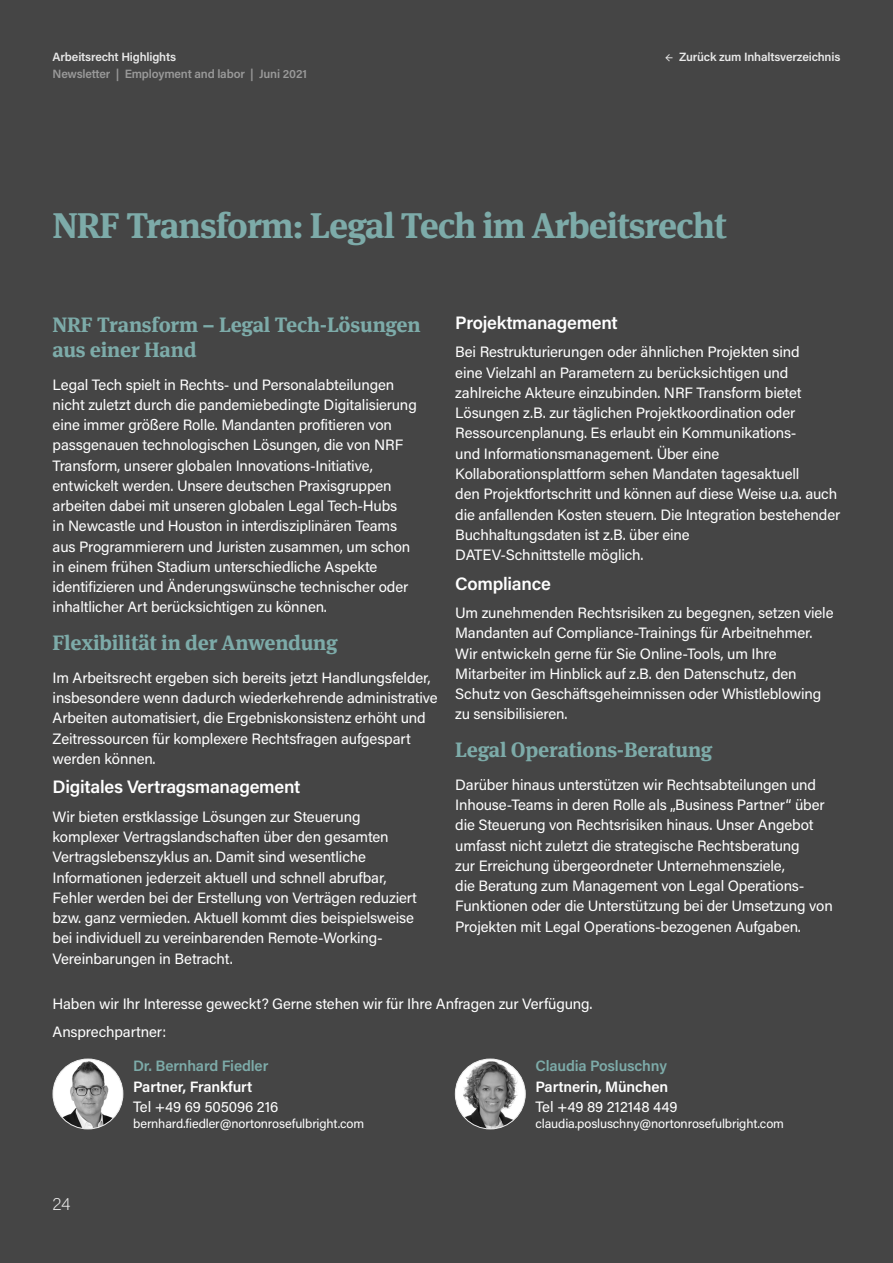
<style>
.page{position:relative;width:893px;height:1263px;background:#454545}
.page>*{position:absolute;margin:0;border:0;box-sizing:border-box;transform-origin:0 0}
.Section_titles{font:700 36px "Meta Serif Offc Pro";letter-spacing:-.03em;color:#7daba9}
.t1{font:700 21px/24.8px "Meta Serif Offc Pro";letter-spacing:-.01em;color:#7daba9}
.t2{font:600 18px "Acumin Pro";letter-spacing:-.015em;color:#fff}
.t3{font:200 18px "Acumin Pro";color:#e9e9e9}
.P_body{font:15px/20.2px "Acumin Pro";letter-spacing:-.01em;color:#fff}
.Contact_name{font:600 15px "Acumin Pro";letter-spacing:-.01em;color:#7daba9}
.Contact_job_title{font:600 15px "Acumin Pro";letter-spacing:-.01em;color:#fff}
.Contact_details{font:15px "Acumin Pro";letter-spacing:-.005em;color:#fff}
.Contact_email{font:12.75px "Acumin Pro";letter-spacing:-.01em;color:#fff}
.t4{font:600 12px "Acumin Pro";letter-spacing:-.015em;color:#e9e9e9}
.t5{font:600 12px "Acumin Pro";letter-spacing:-.015em;color:#999}
.t6{font:12px "Acumin Pro";letter-spacing:-.015em;color:#999}
.s1{font-size:9px}
</style>
<div class="page">
<img style="left:53px;top:1059px;width:70px;height:70px;border-radius:35px">
<div style="left:53px;top:1059px;width:70px;height:70px;border:1px solid #e9e9e9;border-radius:50%"></div>
<img style="left:455px;top:1059px;width:70px;height:70px;border-radius:35px">
<div style="left:455px;top:1059px;width:71px;height:70px;border:1px solid #e9e9e9;border-radius:50%"></div>
<h2 class="t4" style="left:53px;top:49px;width:125px">Arbeitsrecht Highlights</h2>
<h2 class="t5" style="left:53px;top:65px;width:256px">Newsletter | Employment and labor | Juni 2021</h2>
<p class="t6" style="left:98px;top:65px;width:211px">er | Employment and labor | März 022</p>
<h2 class="t4" style="left:665px;top:49px;width:177px"><span class="s1">←</span> Zurück zum Inhaltsverzeichnis</h2>
<p class="Section_titles" style="left:53px;top:197px;width:676px">NRF Transform: Legal Tech im Arbeitsrecht</p>
<h2 class="t2" style="left:455px;top:310px;width:164px">Projektmanagement</h2>
<p class="P_body" style="left:455px;top:341px;width:387px">Bei Restrukturierungen oder ähnlichen Projekten sind<br>eine Vielzahl an Parametern zu berücksichtigen und zahlreiche Akteure einzubinden. NRF Transform bietet Lösungen z.B. zur täglichen Projektkoordination oder Ressourcenplanung. Es erlaubt ein Kommunikations-<br>und Informationsmanagement. Über eine Kollaborationsplattform sehen Mandaten tagesaktuell<br>den Projektfortschritt und können auf diese Weise u.a. auch die anfallenden Kosten steuern. Die Integration bestehender Buchhaltungsdaten ist z.B. über eine<br>DATEV-Schnittstelle möglich.</p>
<h2 class="t2" style="left:455px;top:571px;width:97px">Compliance</h2>
<p class="P_body" style="left:455px;top:602px;width:380px">Um zunehmenden Rechtsrisiken zu begegnen, setzen viele Mandanten auf Compliance-Trainings für Arbeitnehmer.<br>Wir entwickeln gerne für Sie Online-Tools, um Ihre Mitarbeiter im Hinblick auf z.B. den Datenschutz, den Schutz von Geschäftsgeheimnissen oder Whistleblowing zu sensibilisieren.</p>
<h1 class="t1" style="left:455px;top:735px;width:259px">Legal Operations-Beratung</h1>
<p class="P_body" style="left:455px;top:774px;width:379px">Darüber hinaus unterstützen wir Rechtsabteilungen und Inhouse-Teams in deren Rolle als „Business Partner“ über die Steuerung von Rechtsrisiken hinaus. Unser Angebot umfasst nicht zuletzt die strategische Rechtsberatung<br>zur Erreichung übergeordneter Unternehmensziele,<br>die Beratung zum Management von Legal Operations-Funktionen oder die Unterstützung bei der Umsetzung von Projekten mit Legal Operations-bezogenen Aufgaben.</p>
<h1 class="t1" style="left:53px;top:310px;width:369px">NRF Transform – Legal Tech-Lösungen aus einer Hand</h1>
<p class="P_body" style="left:53px;top:374px;width:366px">Legal Tech spielt in Rechts- und Personalabteilungen nicht zuletzt durch die pandemiebedingte Digitalisierung eine immer größere Rolle. Mandanten profitieren von passgenauen technologischen Lösungen, die von NRF Transform, unserer globalen Innovations-Initiative, entwickelt werden. Unsere deutschen Praxisgruppen arbeiten dabei mit unseren globalen Legal Tech-Hubs<br>in Newcastle und Houston in interdisziplinären Teams aus Programmierern und Juristen zusammen, um schon in einem frühen Stadium unterschiedliche Aspekte identifizieren und Änderungswünsche technischer oder inhaltlicher Art berücksichtigen zu können.</p>
<h1 class="t1" style="left:53px;top:628px;width:286px">Flexibilität in der Anwendung</h1>
<p class="P_body" style="left:53px;top:667px;width:387px">Im Arbeitsrecht ergeben sich bereits jetzt Handlungsfelder, insbesondere wenn dadurch wiederkehrende administrative Arbeiten automatisiert, die Ergebniskonsistenz erhöht und Zeitressourcen für komplexere Rechtsfragen aufgespart werden können.</p>
<h2 class="t2" style="left:53px;top:774px;width:249px">Digitales Vertragsmanagement</h2>
<p class="P_body" style="left:53px;top:806px;width:366px">Wir bieten erstklassige Lösungen zur Steuerung komplexer Vertragslandschaften über den gesamten Vertragslebenszyklus an. Damit sind wesentliche Informationen jederzeit aktuell und schnell abrufbar, Fehler werden bei der Erstellung von Verträgen reduziert bzw. ganz vermieden. Aktuell kommt dies beispielsweise bei individuell zu vereinbarenden Remote-Working-Vereinbarungen in Betracht.</p>
<p class="P_body" style="left:53px;top:993px;width:541px">Haben wir Ihr Interesse geweckt? Gerne stehen wir für Ihre Anfragen zur Verfügung.</p>
<p class="P_body" style="left:53px;top:1021px;width:115px">Ansprechpartner:</p>
<p class="Contact_name" style="left:133px;top:1056px;width:137px">Dr. Bernhard Fiedler</p>
<p class="Contact_job_title" style="left:133px;top:1076px;width:121px">Partner, Frankfurt</p>
<p class="Contact_details" style="left:133px;top:1096px;width:147px">Tel +49 69 505096 216</p>
<p class="Contact_email" style="left:133px;top:1114px;width:233px">bernhard.fiedler@nortonrosefulbright.com</p>
<p class="Contact_name" style="left:536px;top:1055px;width:133px">Claudia Posluschny</p>
<p class="Contact_job_title" style="left:536px;top:1076px;width:134px">Partnerin, München</p>
<p class="Contact_details" style="left:536px;top:1096px;width:143px">Tel +49 89 212148 449</p>
<p class="Contact_email" style="left:536px;top:1114px;width:250px">claudia.posluschny@nortonrosefulbright.com</p>
<h2 class="t3" style="left:53px;top:1192px;width:20px">24</h2>
</div>
